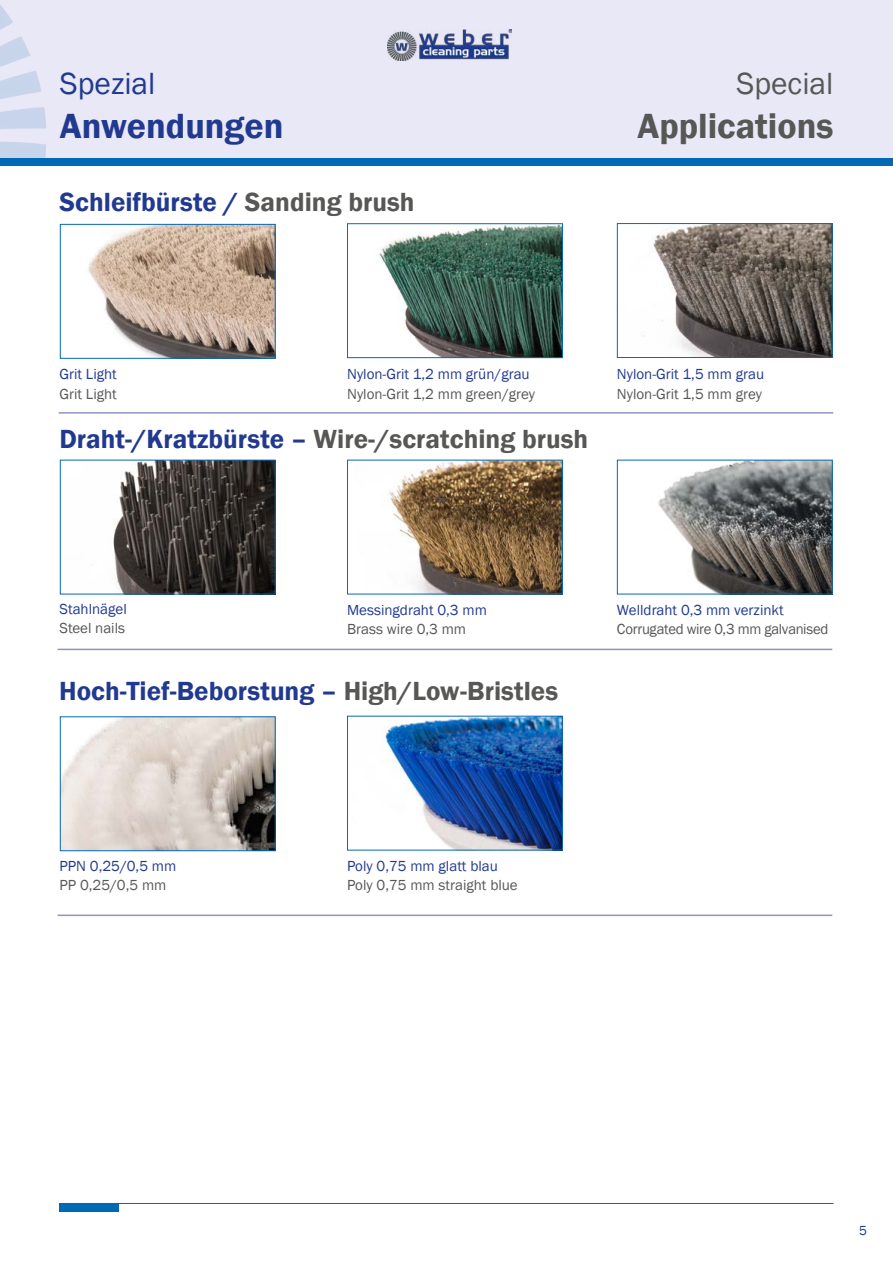
<style>
.page{position:relative;width:893px;height:1263px;background:#fff}
.page>*{position:absolute;margin:0;border:0;box-sizing:border-box;transform-origin:0 0}
.t1{font:600 36px "Franklin Gothic";color:#575756}
.t2{font:600 36px "Franklin Gothic";color:#213a8f}
.t3{font:31.5px "Franklin Gothic";color:#213a8f}
.t4{font:31.5px "Franklin Gothic";color:#575756}
.t5{font:600 27px "Franklin Gothic";color:#213a8f}
.t6{font:600 27px "Franklin Gothic";color:#575756}
.t7{font:15px "Franklin Gothic";color:#213a8f}
.t8{font:15px "Franklin Gothic";color:#575756}
.t9{font:15px "Franklin Gothic";letter-spacing:-.02em;color:#575756}
.t10{font:13.5px "Franklin Gothic";color:#213a8f}
.s1{color:#575756}
.s2{color:#213a8f}
</style>
<div class="page">
<hr style="left:60px;top:1203px;width:773px;height:1px;background:#0069b4">
<div style="left:60px;top:1203px;width:59px;height:9px;background:#0069b4"></div>
<div style="left:0;top:0;width:893px;height:159px;background:#e9e8f6"></div>
<img style="left:0;top:5px;width:46px;height:153px">
<div style="left:0;top:158px;width:893px;height:8px;background:#0069b4"></div>
<img style="left:88px;top:226px;width:186px;height:131px">
<div style="left:60px;top:224px;width:216px;height:135px;border:1px solid #0669b3"></div>
<img style="left:643px;top:225px;width:188px;height:131px">
<div style="left:617px;top:223px;width:216px;height:135px;border:1px solid #0669b3"></div>
<img style="left:379px;top:225px;width:182px;height:131px">
<div style="left:347px;top:223px;width:216px;height:135px;border:1px solid #0669b3"></div>
<hr style="left:59px;top:412px;width:774px;height:2px;background:#9092c8">
<img style="left:389px;top:462px;width:172px;height:130px">
<div style="left:347px;top:460px;width:216px;height:134px;border:1px solid #0669b3"></div>
<img style="left:113px;top:462px;width:161px;height:130px">
<div style="left:60px;top:460px;width:216px;height:134px;border:1px solid #0669b3"></div>
<img style="left:383px;top:718px;width:178px;height:130px">
<div style="left:347px;top:716px;width:216px;height:134px;border:1px solid #0669b3"></div>
<hr style="left:58px;top:649px;width:774px;height:1px;background:#9092c8">
<hr style="left:58px;top:914px;width:774px;height:2px;background:#9092c8">
<img style="left:658px;top:462px;width:173px;height:130px">
<div style="left:617px;top:460px;width:216px;height:134px;border:1px solid #0669b3"></div>
<img style="left:62px;top:718px;width:212px;height:131px">
<div style="left:60px;top:716px;width:216px;height:135px;border:1px solid #0669b3"></div>
<img style="left:387px;top:29px;width:124px;height:32px">
<h2 class="t3" style="left:60px;top:64px;width:97px">Spezial</h2>
<h1 class="t2" style="left:60px;top:104px;width:225px">Anwendungen</h1>
<h3 class="t5" style="left:60px;top:186px;width:356px">Schleifbürste / <span class="s1">Sanding brush</span></h3>
<h2 class="t4" style="left:736px;top:64px;width:98px">Special</h2>
<h1 class="t1" style="left:637px;top:104px;width:198px">Applications</h1>
<p class="t7" style="left:60px;top:365px;width:59px">Grit Light</p>
<p class="t8" style="left:60px;top:385px;width:59px">Grit Light</p>
<p class="t7" style="left:347px;top:365px;width:184px">Nylon-Grit 1,2 mm grün/grau</p>
<p class="t8" style="left:347px;top:384px;width:189px">Nylon-Grit 1,2 mm green/grey</p>
<h3 class="t6" style="left:59px;top:422px;width:530px"><span class="s2">Draht-/Kratzbürste –</span> Wire-/scratching brush</h3>
<p class="t7" style="left:617px;top:365px;width:149px">Nylon-Grit 1,5 mm grau</p>
<p class="t8" style="left:617px;top:384px;width:146px">Nylon-Grit 1,5 mm grey</p>
<p class="t7" style="left:60px;top:600px;width:69px">Stahlnägel</p>
<p class="t8" style="left:60px;top:619px;width:67px">Steel nails</p>
<p class="t7" style="left:347px;top:600px;width:141px">Messingdraht 0,3 mm</p>
<p class="t8" style="left:347px;top:620px;width:121px">Brass wire 0,3 mm</p>
<h3 class="t5" style="left:59px;top:674px;width:500px">Hoch-Tief-Beborstung – <span class="s1">High/Low-Bristles</span></h3>
<p class="t7" style="left:617px;top:600px;width:168px">Welldraht 0,3 mm verzinkt</p>
<p class="t9" style="left:617px;top:620px;width:213px">Corrugated wire 0,3 mm galvanised</p>
<p class="t7" style="left:60px;top:856px;width:118px">PPN 0,25/0,5 mm</p>
<p class="t8" style="left:60px;top:876px;width:108px">PP 0,25/0,5 mm</p>
<p class="t7" style="left:347px;top:856px;width:152px">Poly 0,75 mm glatt blau</p>
<p class="t8" style="left:347px;top:876px;width:172px">Poly 0,75 mm straight blue</p>
<p class="t10" style="left:859px;top:1222px;width:9px">5</p>
</div>
